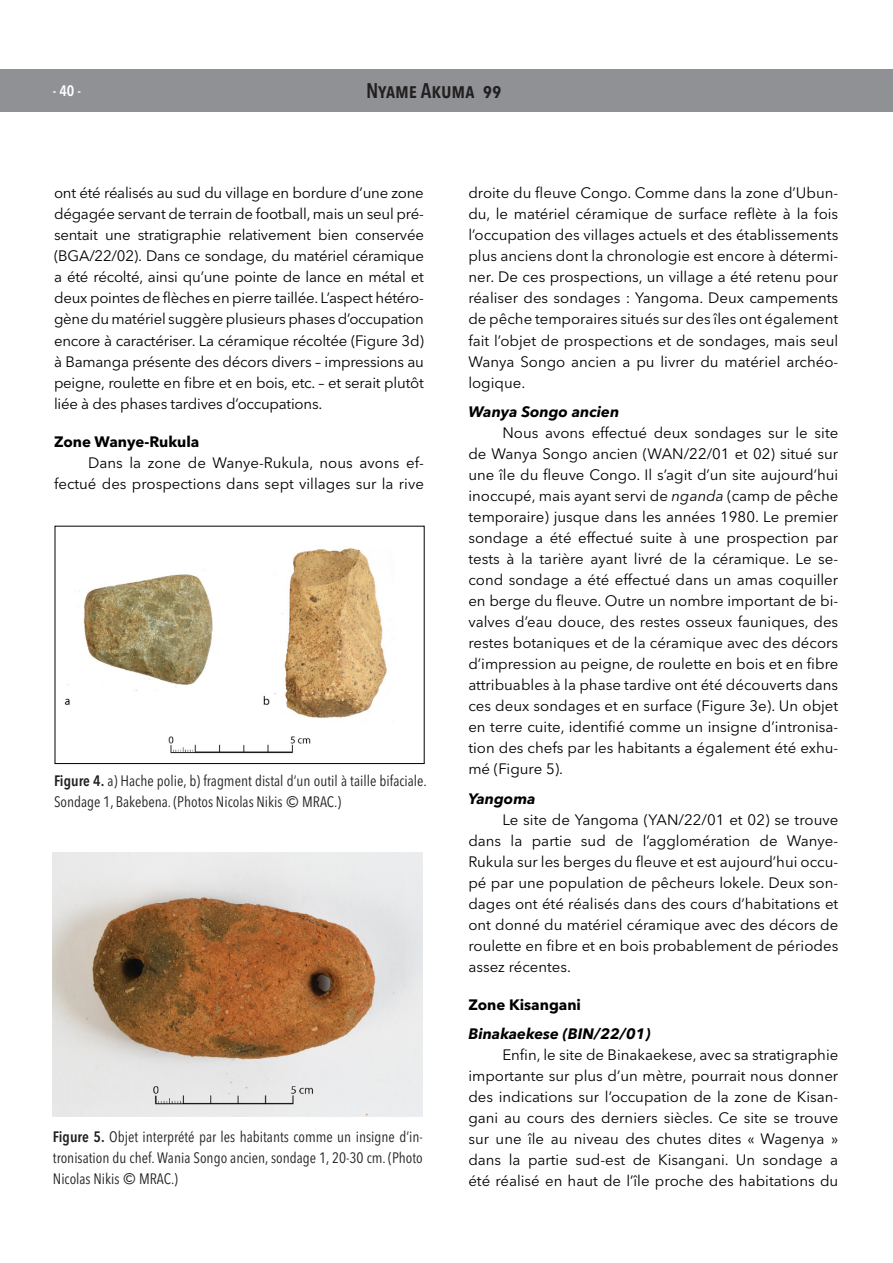
<style>
.page{position:relative;width:893px;height:1263px;background:#fff}
.page>*{position:absolute;margin:0;border:0;box-sizing:border-box;transform-origin:0 0}
.t1{font:600 condensed 21px "Avenir Next LT Pro";color:#231f20}
.t2{font:15px/21px "Avenir Next LT Pro";color:#000;text-align:justify}
.t3{font:condensed 15px/21px "Avenir Next LT Pro";color:#231f20}
.t4{font:italic 700 15px "Avenir Next LT Pro";color:#000}
.t5{font:700 15px "Avenir Next LT Pro";color:#000}
.t6{font:600 condensed 15px "Avenir Next LT Pro";color:#fff}
.s1{font-weight:600}
.s2{font-style:italic;font-stretch:normal}
.s3{font-style:italic}
</style>
<div class="page">
<div style="left:0;top:69px;width:893px;height:43px;background:#8f9194"></div>
<img style="left:64px;top:548px;width:331px;height:206px">
<div style="left:55px;top:526px;width:370px;height:238px;border:1px solid #000"></div>
<img style="left:53px;top:853px;width:370px;height:263px">
<p class="t6" style="left:53px;top:81px;width:29px">- 40 -</p>
<h1 class="t1" style="left:366px;top:77px;width:137px">Nyame Akuma 99</h1>
<p class="t2" style="left:54px;top:183px;width:371px">ont été réalisés au sud du village en bordure d’une zone dégagée servant de terrain de football, mais un seul pré&shy;sentait une stratigraphie relativement bien conservée (BGA/22/02). Dans ce sondage, du matériel céramique a été récolté, ainsi qu’une pointe de lance en métal et deux pointes de flèches en pierre taillée. L’aspect hétéro&shy;gène du matériel suggère plusieurs phases d’occupation encore à caractériser. La céramique récoltée (Figure 3d) à Bamanga présente des décors divers – impressions au peigne, roulette en fibre et en bois, etc. – et serait plutôt liée à des phases tardives d’occupations.</p>
<p class="t5" style="left:54px;top:432px;width:147px">Zone Wanye-Rukula</p>
<p class="t2" style="left:54px;top:452px;width:371px;text-align:right">Dans la zone de Wanye-Rukula, nous avons ef&shy;fectué des prospections dans sept villages sur la rive</p>
<p class="t3" style="left:54px;top:770px;width:374px"><span class="s1">Figure 4.</span> a) Hache polie, b) fragment distal d’un outil à taille bifaciale.<br>Sondage 1, Bakebena. (Photos Nicolas Nikis <span class="s2">©</span> MRAC.)</p>
<p class="t3" style="left:53px;top:1127px;width:371px;text-align:justify"><span class="s1">Figure 5.</span> Objet interprété par les habitants comme un insigne d’in&shy;tronisation du chef. Wania Songo ancien, sondage 1, 20-30 cm. (Photo Nicolas Nikis <span class="s2">©</span> MRAC.)</p>
<p class="t2" style="left:468px;top:183px;width:371px">droite du fleuve Congo. Comme dans la zone d’Ubun&shy;du, le matériel céramique de surface reflète à la fois l’occupation des villages actuels et des établissements plus anciens dont la chronologie est encore à détermi&shy;ner. De ces prospections, un village a été retenu pour réaliser des sondages : Yangoma. Deux campements de pêche temporaires situés sur des îles ont également fait l’objet de prospections et de sondages, mais seul Wanya Songo ancien a pu livrer du matériel archéo&shy;logique.</p>
<p class="t4" style="left:468px;top:403px;width:152px">Wanya Songo ancien</p>
<p class="t2" style="left:468px;top:422px;width:371px;text-indent:34px">Nous avons effectué deux sondages sur le site de Wanya Songo ancien (WAN/22/01 et 02) situé sur une île du fleuve Congo. Il s’agit d’un site aujourd’hui inoccupé, mais ayant servi de <span class="s3">nganda</span> (camp de pêche temporaire) jusque dans les années 1980. Le premier sondage a été effectué suite à une prospection par tests à la tarière ayant livré de la céramique. Le se&shy;cond sondage a été effectué dans un amas coquiller en berge du fleuve. Outre un nombre important de bi&shy;valves d’eau douce, des restes osseux fauniques, des restes botaniques et de la céramique avec des décors d’impression au peigne, de roulette en bois et en fibre attribuables à la phase tardive ont été découverts dans ces deux sondages et en surface (Figure 3e). Un objet en terre cuite, identifié comme un insigne d’intronisa&shy;tion des chefs par les habitants a également été exhu&shy;mé (Figure 5).</p>
<p class="t4" style="left:468px;top:789px;width:69px">Yangoma</p>
<p class="t2" style="left:468px;top:809px;width:371px;text-indent:34px">Le site de Yangoma (YAN/22/01 et 02) se trouve dans la partie sud de l’agglomération de Wanye-Rukula sur les berges du fleuve et est aujourd’hui occu&shy;pé par une population de pêcheurs lokele. Deux son&shy;dages ont été réalisés dans des cours d’habitations et ont donné du matériel céramique avec des décors de roulette en fibre et en bois probablement de périodes assez récentes.</p>
<p class="t5" style="left:468px;top:995px;width:114px">Zone Kisangani</p>
<p class="t4" style="left:468px;top:1025px;width:184px">Binakaekese (BIN/22/01)</p>
<p class="t2" style="left:468px;top:1044px;width:371px;text-indent:34px">Enfin, le site de Binakaekese, avec sa stratigraphie importante sur plus d’un mètre, pourrait nous donner des indications sur l’occupation de la zone de Kisan&shy;gani au cours des derniers siècles. Ce site se trouve sur une île au niveau des chutes dites « Wagenya » dans la partie sud-est de Kisangani. Un sondage a été réalisé en haut de l’île proche des habitations du</p>
</div>
